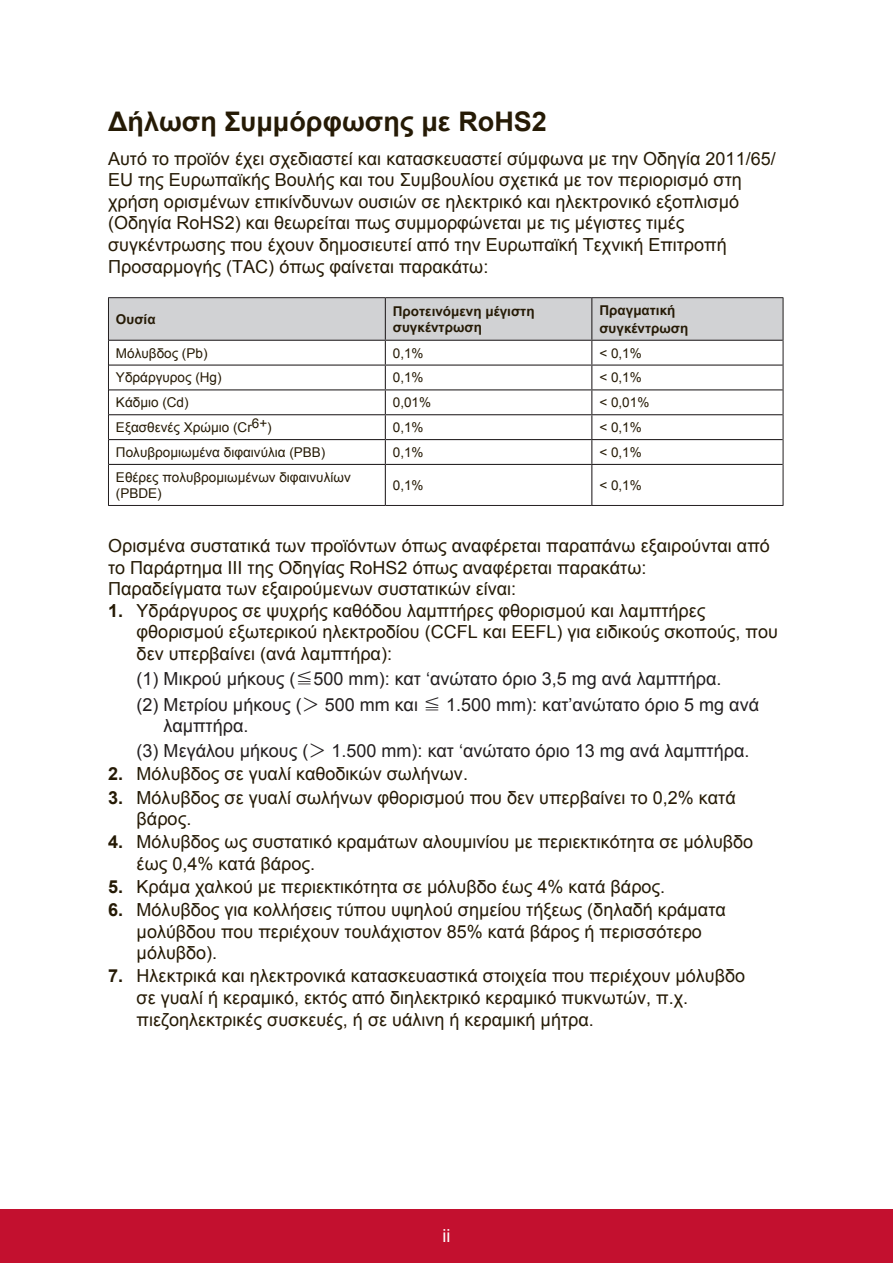
<style>
.page{position:relative;width:893px;height:1263px;background:#fff}
.page>*{position:absolute;margin:0;border:0;box-sizing:border-box;transform-origin:0 0}
.t1{font:700 27px "Arial";color:#251a05}
.t2{font:18px/21.6px "Arial";color:#251a05}
.t3{font:18px/25.2px "Arial";color:#231f20}
.t4{font:18px "Arial";color:#fff}
.t5{font:13.5px/16.2px "Arial";color:#251a05}
.t6{font:700 13.5px/16.2px "Arial";color:#251a05}
.s1{font-weight:700}
.s2{font-family:"Adobe Ming Std";font-weight:300}
</style>
<div class="page">
<div style="left:0;top:1210px;width:892px;height:53px;background:#c3102f"></div>
<hr style="left:108px;top:297px;width:277px;height:1px;background:#231f20">
<hr style="left:385px;top:297px;width:206px;height:1px;background:#231f20">
<hr style="left:591px;top:297px;width:192px;height:1px;background:#231f20">
<hr style="left:108px;top:464px;width:1px;height:41px;background:#231f20">
<hr style="left:782px;top:464px;width:1px;height:41px;background:#231f20">
<hr style="left:108px;top:505px;width:277px;height:1px;background:#231f20">
<hr style="left:385px;top:505px;width:206px;height:1px;background:#231f20">
<hr style="left:591px;top:505px;width:192px;height:1px;background:#231f20">
<svg style="left:108px;top:298px;width:675px;height:166px"></svg>
<hr style="left:109px;top:464px;width:276px;height:1px;background:#231f20">
<hr style="left:385px;top:464px;width:206px;height:1px;background:#231f20">
<hr style="left:384px;top:465px;width:1px;height:40px;background:#231f20">
<hr style="left:591px;top:464px;width:191px;height:1px;background:#231f20">
<hr style="left:591px;top:465px;width:1px;height:40px;background:#231f20">
<h1 class="t1" style="left:108px;top:104px;width:440px">Δήλωση Συμμόρφωσης με RoHS2</h1>
<p class="t2" style="left:108px;top:148px;width:668px">Αυτό το προϊόν έχει σχεδιαστεί και κατασκευαστεί σύμφωνα με την Οδηγία 2011/65/ EU της Ευρωπαϊκής Βουλής και του Συμβουλίου σχετικά με τον περιορισμό στη χρήση ορισμένων επικίνδυνων ουσιών σε ηλεκτρικό και ηλεκτρονικό εξοπλισμό (Οδηγία RoHS2) και θεωρείται πως συμμορφώνεται με τις μέγιστες τιμές συγκέντρωσης που έχουν δημοσιευτεί από την Ευρωπαϊκή Τεχνική Επιτροπή Προσαρμογής (TAC) όπως φαίνεται παρακάτω:</p>
<p class="t6" style="left:116px;top:311px;width:41px">Ουσία</p>
<p class="t6" style="left:392px;top:303px;width:143px">Προτεινόμενη μέγιστη συγκέντρωση</p>
<p class="t6" style="left:599px;top:302px;width:90px;line-height:17.7px">Πραγματική συγκέντρωση</p>
<p class="t5" style="left:116px;top:345px;width:93px">Μόλυβδος (Pb)</p>
<p class="t5" style="left:392px;top:345px;width:32px">0,1%</p>
<p class="t5" style="left:599px;top:345px;width:44px">&lt; 0,1%</p>
<p class="t5" style="left:116px;top:370px;width:107px">Υδράργυρος (Hg)</p>
<p class="t5" style="left:392px;top:370px;width:32px">0,1%</p>
<p class="t5" style="left:599px;top:370px;width:44px">&lt; 0,1%</p>
<p class="t5" style="left:116px;top:394px;width:74px">Κάδμιο (Cd)</p>
<p class="t5" style="left:392px;top:394px;width:40px">0,01%</p>
<p class="t5" style="left:599px;top:394px;width:51px">&lt; 0,01%</p>
<p class="t5" style="left:116px;top:419px;width:157px">Εξασθενές Χρώμιο (Cr6+)</p>
<p class="t5" style="left:392px;top:419px;width:32px">0,1%</p>
<p class="t5" style="left:599px;top:419px;width:44px">&lt; 0,1%</p>
<p class="t5" style="left:116px;top:444px;width:211px">Πολυβρομιωμένα διφαινύλια (PBB)</p>
<p class="t5" style="left:392px;top:444px;width:32px">0,1%</p>
<p class="t5" style="left:599px;top:444px;width:44px">&lt; 0,1%</p>
<p class="t5" style="left:116px;top:469px;width:236px">Εθέρες πολυβρομιωμένων διφαινυλίων (PBDE)</p>
<p class="t5" style="left:392px;top:477px;width:32px">0,1%</p>
<p class="t5" style="left:599px;top:477px;width:44px">&lt; 0,1%</p>
<p class="t2" style="left:108px;top:535px;width:662px">Ορισμένα συστατικά των προϊόντων όπως αναφέρεται παραπάνω εξαιρούνται από το Παράρτημα III της Οδηγίας RoHS2 όπως αναφέρεται παρακάτω:<br>Παραδείγματα των εξαιρούμενων συστατικών είναι:</p>
<p class="t2" style="left:136px;top:600px;width:642px;text-indent:-28px"><span class="s1">1.</span> Υδράργυρος σε ψυχρής καθόδου λαμπτήρες φθορισμού και λαμπτήρες φθορισμού εξωτερικού ηλεκτροδίου (CCFL και EEFL) για ειδικούς σκοπούς, που δεν υπερβαίνει (ανά λαμπτήρα):</p>
<p class="t3" style="left:136px;top:666px;width:623px">(1) Mικρού μήκους (<span class="s2">≦</span>500 mm): κατ ‘ανώτατο όριο 3,5 mg ανά λαμπτήρα.<br>(2) Μετρίου μήκους (<span class="s2">＞</span> 500 mm και <span class="s2">≦</span> 1.500 mm): κατ’ανώτατο όριο 5 mg ανά</p>
<p class="t3" style="left:136px;top:713px;width:614px;text-indent:27px">λαμπτήρα.<br>(3) Mεγάλου μήκους (<span class="s2">＞</span> 1.500 mm): κατ ‘ανώτατο όριο 13 mg ανά λαμπτήρα.</p>
<p class="t2" style="left:108px;top:763px;width:361px"><span class="s1">2.</span> Μόλυβδος σε γυαλί καθοδικών σωλήνων.</p>
<p class="t2" style="left:136px;top:786px;width:600px;text-indent:-28px"><span class="s1">3.</span> Μόλυβδος σε γυαλί σωλήνων φθορισμού που δεν υπερβαίνει το 0,2% κατά βάρος.</p>
<p class="t2" style="left:136px;top:831px;width:618px;text-indent:-28px"><span class="s1">4.</span> Μόλυβδος ως συστατικό κραμάτων αλουμινίου με περιεκτικότητα σε μόλυβδο έως 0,4% κατά βάρος.</p>
<p class="t2" style="left:108px;top:876px;width:558px"><span class="s1">5.</span> Κράμα χαλκού με περιεκτικότητα σε μόλυβδο έως 4% κατά βάρος.</p>
<p class="t2" style="left:136px;top:899px;width:590px;text-indent:-28px"><span class="s1">6.</span> Μόλυβδος για κολλήσεις τύπου υψηλού σημείου τήξεως (δηλαδή κράματα μολύβδου που περιέχουν τουλάχιστον 85% κατά βάρος ή περισσότερο μόλυβδο).</p>
<p class="t2" style="left:136px;top:965px;width:609px;text-indent:-28px"><span class="s1">7.</span> Ηλεκτρικά και ηλεκτρονικά κατασκευαστικά στοιχεία που περιέχουν μόλυβδο σε γυαλί ή κεραμικό, εκτός από διηλεκτρικό κεραμικό πυκνωτών, π.χ. πιεζοηλεκτρικές συσκευές, ή σε υάλινη ή κεραμική μήτρα.</p>
<p class="t4" style="left:442px;top:1223px;width:9px">ii</p>
</div>
